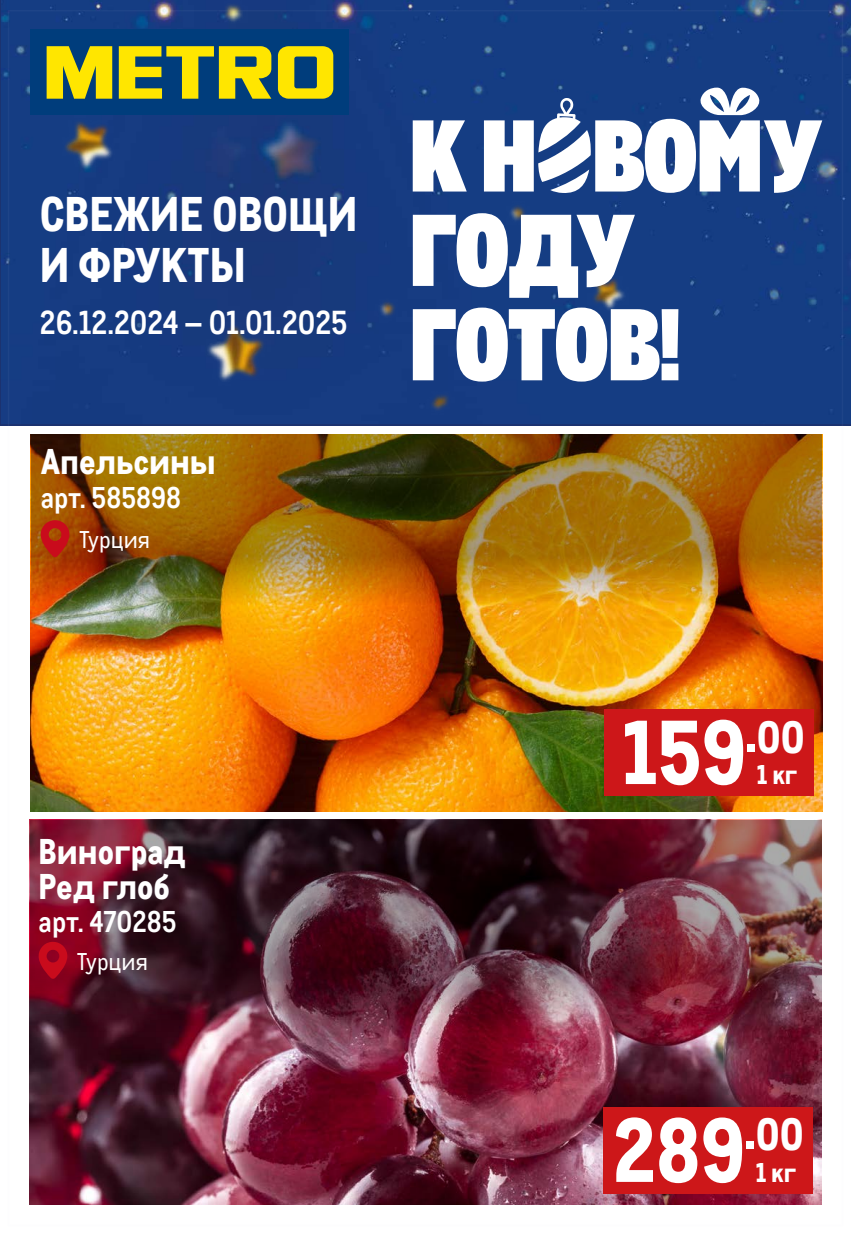
<style>
.page{position:relative;width:851px;height:1234px;background:#fff}
.page>*{position:absolute;margin:0;border:0;box-sizing:border-box;transform-origin:0 0}
.t1{font:800 88.2px "CA Metro";color:#fff}
.t2{font:800 47.4px/51.2px "CA Metro";color:#fff}
.t3{font:800 34.8px/34.8px "CA Metro";color:#fff}
.t4{font:700 32.4px "CA Metro";color:#fff}
.t5{font:700 29.25px "CA Metro";color:#fff}
.t6{font:800 26.4px "CA Metro";color:#fff}
.t7{font:23.7px "CA Metro";color:#fff}
</style>
<div class="page">
<img style="left:1px;top:0;width:849px;height:425px">
<div style="left:30px;top:30px;width:318px;height:85px;background:#003d7c"></div>
<svg style="left:47px;top:46px;width:287px;height:53px"></svg>
<div style="left:332px;top:35px;width:13px;height:13px;background:#003d7c"></div>
<svg style="left:412px;top:120px;width:54px;height:71px"></svg>
<svg style="left:413px;top:213px;width:221px;height:85px"></svg>
<svg style="left:413px;top:307px;width:265px;height:74px"></svg>
<svg style="left:484px;top:87px;width:338px;height:107px"></svg>
<img style="left:30px;top:1039px;width:791px;height:164px">
<div style="left:603px;top:1106px;width:209px;height:87px;background:#cd1719"></div>
<img style="left:30px;top:819px;width:791px;height:220px">
<svg style="left:38px;top:940px;width:29px;height:38px"></svg>
<img style="left:31px;top:611px;width:791px;height:200px">
<div style="left:604px;top:709px;width:209px;height:86px;background:#cd1719"></div>
<img style="left:31px;top:434px;width:791px;height:177px">
<svg style="left:40px;top:519px;width:29px;height:38px"></svg>
<h2 class="t2" style="left:40px;top:184px;width:319px">СВЕЖИЕ ОВОЩИ<br>И ФРУКТЫ</h2>
<p class="t4" style="left:40px;top:297px;width:309px">26.12.2024 – 01.01.2025</p>
<p class="t3" style="left:41px;top:441px;width:176px">Апельсины</p>
<p class="t5" style="left:41px;top:475px;width:142px">арт. 585898</p>
<p class="t7" style="left:79px;top:523px;width:73px">Турция</p>
<p class="t3" style="left:39px;top:830px;width:149px">Виноград<br>Ред глоб</p>
<p class="t5" style="left:39px;top:899px;width:139px">арт. 470285</p>
<p class="t7" style="left:77px;top:944px;width:73px">Турция</p>
<h1 class="t1" style="left:622px;top:679px;width:184px">159<sup>.</sup><sup>00</sup></h1>
<p class="t6" style="left:756px;top:752px;width:42px">1 кг</p>
<h1 class="t1" style="left:613px;top:1077px;width:192px">289<sup>.</sup><sup>00</sup></h1>
<p class="t6" style="left:755px;top:1150px;width:42px">1 кг</p>
</div>
